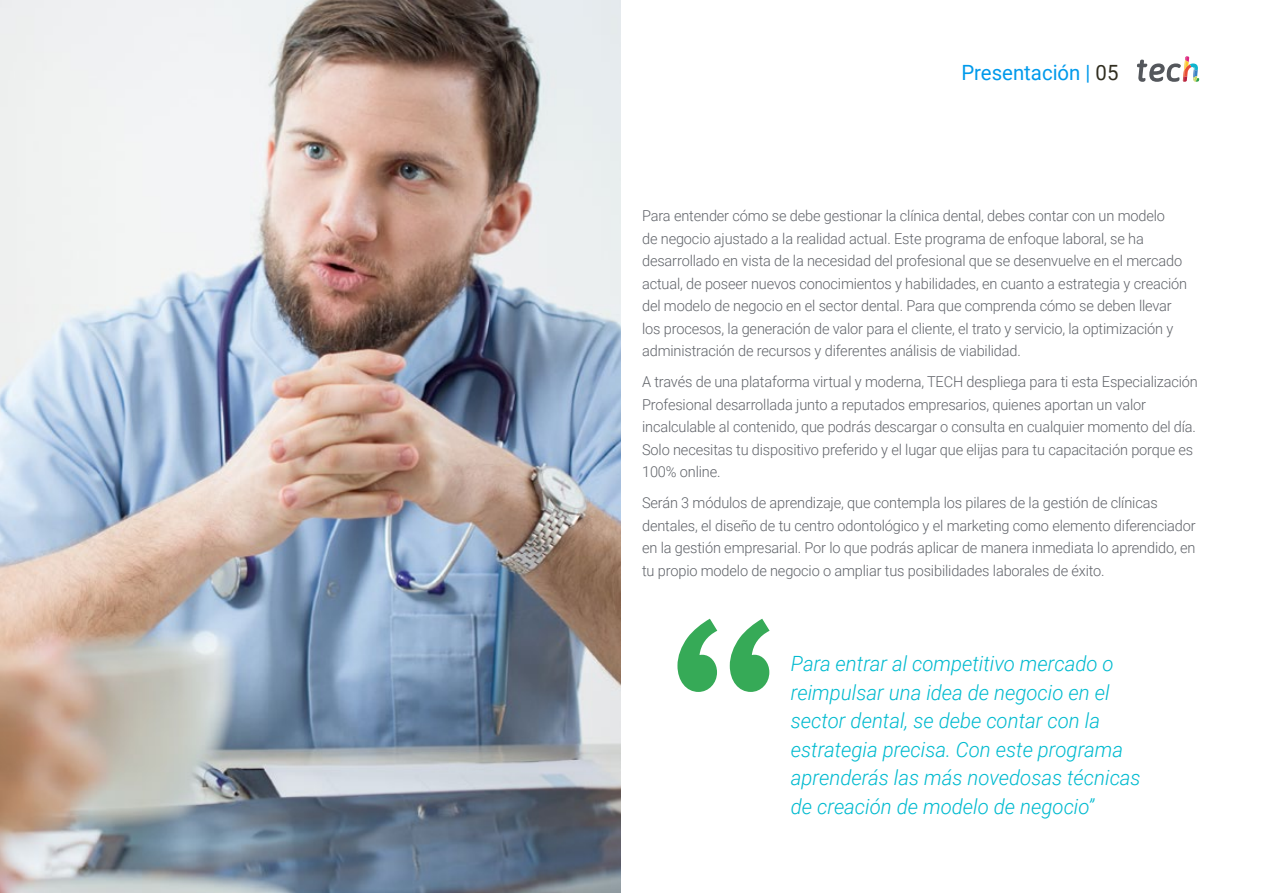
<style>
.page{position:relative;width:1263px;height:893px;background:#fff}
.page>*{position:absolute;margin:0;border:0;box-sizing:border-box;transform-origin:0 0}
.t1{font:italic 300 21px/28.5px "Roboto";color:#00bacf}
.t2{font:21px "Roboto";color:#009aeb}
.t3{font:300 15px/22.5px "Roboto";letter-spacing:-.01em;color:#61646a}
.s1{color:#312e20}
</style>
<div class="page">
<svg style="left:677px;top:619px;width:93px;height:73px"></svg>
<img style="left:0;top:0;width:621px;height:893px">
<svg style="left:1137px;top:56px;width:62px;height:26px"></svg>
<h1 class="t2" style="left:961px;top:57px;width:159px">Presentación | <span class="s1">05</span></h1>
<p class="t3" style="left:642px;top:204px;width:546px">Para entender cómo se debe gestionar la clínica dental, debes contar con un modelo<br>de negocio ajustado a la realidad actual. Este programa de enfoque laboral, se ha desarrollado en vista de la necesidad del profesional que se desenvuelve en el mercado actual, de poseer nuevos conocimientos y habilidades, en cuanto a estrategia y creación del modelo de negocio en el sector dental. Para que comprenda cómo se deben llevar los procesos, la generación de valor para el cliente, el trato y servicio, la optimización y administración de recursos y diferentes análisis de viabilidad.</p>
<p class="t3" style="left:642px;top:370px;width:557px">A través de una plataforma virtual y moderna, TECH despliega para ti esta Especialización Profesional desarrollada junto a reputados empresarios, quienes aportan un valor incalculable al contenido, que podrás descargar o consulta en cualquier momento del día.<br>Solo necesitas tu dispositivo preferido y el lugar que elijas para tu capacitación porque es 100% online.</p>
<p class="t3" style="left:642px;top:491px;width:555px">Serán 3 módulos de aprendizaje, que contempla los pilares de la gestión de clínicas dentales, el diseño de tu centro odontológico y el marketing como elemento diferenciador en la gestión empresarial. Por lo que podrás aplicar de manera inmediata lo aprendido, en tu propio modelo de negocio o ampliar tus posibilidades laborales de éxito.</p>
<h1 class="t1" style="left:791px;top:649px;width:351px">Para entrar al competitivo mercado o reimpulsar una idea de negocio en el sector dental, se debe contar con la estrategia precisa. Con este programa aprenderás las más novedosas técnicas de creación de modelo de negocio”</h1>
</div>
